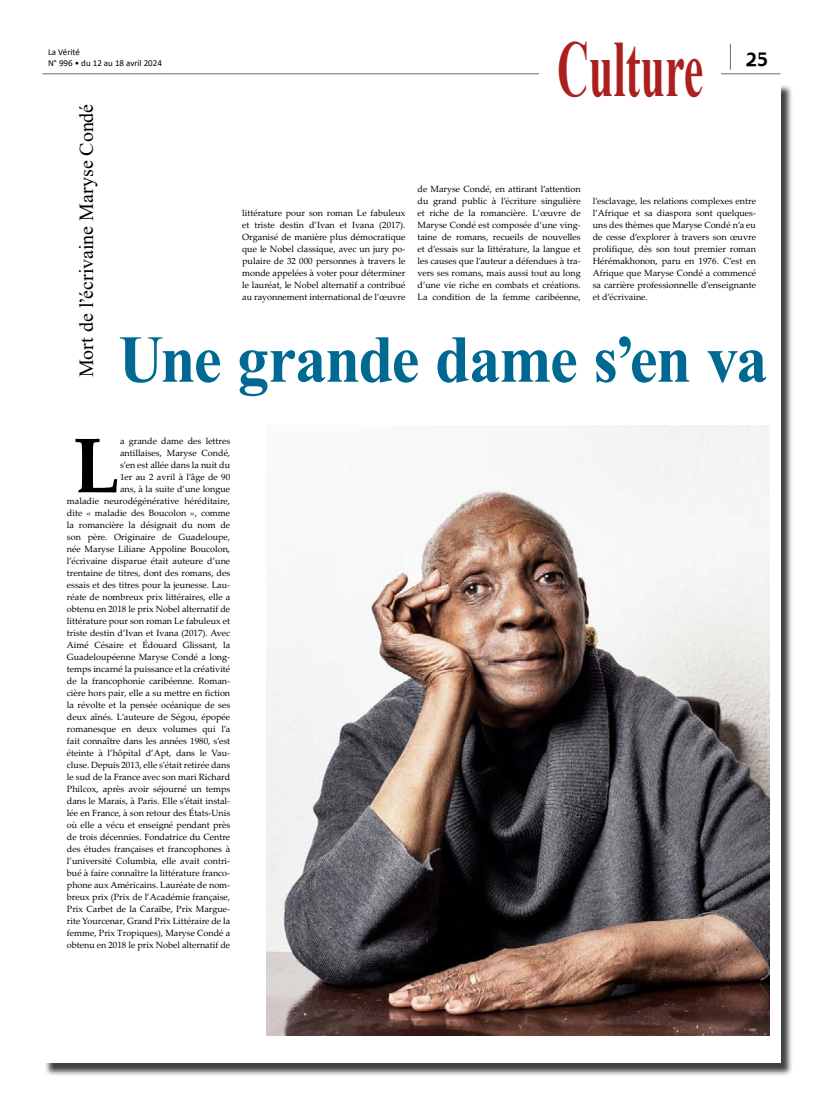
<style>
.page{position:relative;width:823px;height:1106px;background:#fff}
.page>*{position:absolute;margin:0;border:0;box-sizing:border-box;transform-origin:0 0}
.t1{font:700 79.4px "Times New Roman";color:#ac1f1f;scale:.56 1}
.t2{font:700 77.6px "Palatino Linotype";color:#000}
.t3{font:700 67px "Times New Roman";letter-spacing:-.025em;color:#006991;scale:.94 1}
.t4{font:700 36.5px "Times New Roman";color:#ac1f1f;scale:.56 1}
.t5{font:20px "Times New Roman";letter-spacing:-.005em;color:#000}
.t6{font:9px/12px "Palatino Linotype";color:#000;text-align:justify}
.t7{font:9px/10.8px "Calibri";color:#000}
</style>
<div class="page">
<div style="left:44px;top:84px;width:748px;height:992px;background:#000;opacity:.75"></div>
<div style="left:43px;top:82px;width:737px;height:981px;background:#fff"></div>
<hr style="left:43px;top:73px;width:737px;height:1px;background:#6d6e71">
<svg style="left:729px;top:44px;width:1px;height:25px"></svg>
<img style="left:266px;top:425px;width:502px;height:610px">
<div style="left:539px;top:43px;width:181px;height:53px;background:#fff"></div>
<h1 class="t1" style="left:556px;top:13px;width:263px">Culture</h1>
<p class="t7" style="left:48px;top:47px;width:115px">La Vérité<br>N° 996 • du 12 au 18 avril 2024</p>
<h3 class="t4" style="left:653px;top:33px;width:206px">Culture <sup>25</sup></h3>
<h3 class="t5" style="left:72px;top:377px;width:275px;rotate:-90deg">Mort de l’écrivaine Maryse Condé</h3>
<p class="t6" style="left:242px;top:206px;width:165px">littérature pour son roman Le fabuleux et triste destin d’Ivan et Ivana (2017).<br>Organisé de manière plus démocratique que le Nobel classique, avec un jury po&shy;pulaire de 32 000 personnes à travers le monde appelées à voter pour déterminer le lauréat, le Nobel alternatif a contribué au rayonnement international de l’œuvre</p>
<p class="t6" style="left:417px;top:182px;width:165px">de Maryse Condé, en attirant l’attention du grand public à l’écriture singulière et riche de la romancière. L’œuvre de Maryse Condé est composée d’une ving&shy;taine de romans, recueils de nouvelles et d’essais sur la littérature, la langue et les causes que l’auteur a défendues à tra&shy;vers ses romans, mais aussi tout au long d’une vie riche en combats et créations.<br>La condition de la femme caribéenne,</p>
<p class="t6" style="left:592px;top:194px;width:165px">l’esclavage, les relations complexes entre l’Afrique et sa diaspora sont quelques&shy;uns des thèmes que Maryse Condé n’a eu de cesse d’explorer à travers son œuvre prolifique, dès son tout premier roman Hérémakhonon, paru en 1976. C’est en Afrique que Maryse Condé a commencé sa carrière professionnelle d’enseignante et d’écrivaine.</p>
<h3 class="t3" style="left:118px;top:311px;width:691px">Une grande dame s’en va</h3>
<p class="t6" style="left:67px;top:435px;width:165px;text-align:right">a grande dame des lettres<br>antillaises, Maryse Condé,<br>s’en est allée dans la nuit du<br>1er au 2 avril à l’âge de 90<br>ans, à la suite d’une longue<br>maladie neurodégénérative héréditaire, dite « maladie des Boucolon », comme la romancière la désignait du nom de son père. Originaire de Guadeloupe, née Maryse Liliane Appoline Boucolon, l’écrivaine disparue était auteure d’une trentaine de titres, dont des romans, des essais et des titres pour la jeunesse. Lau&shy;réate de nombreux prix littéraires, elle a obtenu en 2018 le prix Nobel alternatif de littérature pour son roman Le fabuleux et triste destin d’Ivan et Ivana (2017). Avec Aimé Césaire et Édouard Glissant, la Guadeloupéenne Maryse Condé a long&shy;temps incarné la puissance et la créativité de la francophonie caribéenne. Roman&shy;cière hors pair, elle a su mettre en fiction la révolte et la pensée océanique de ses deux aînés. L’auteure de Ségou, épopée romanesque en deux volumes qui l’a fait connaître dans les années 1980, s’est éteinte à l’hôpital d’Apt, dans le Vau&shy;cluse. Depuis 2013, elle s’était retirée dans le sud de la France avec son mari Richard Philcox, après avoir séjourné un temps dans le Marais, à Paris. Elle s’était instal&shy;lée en France, à son retour des États-Unis où elle a vécu et enseigné pendant près de trois décennies. Fondatrice du Centre des études françaises et francophones à l’université Columbia, elle avait contri&shy;bué à faire connaître la littérature franco&shy;phone aux Américains. Lauréate de nom&shy;breux prix (Prix de l’Académie française, Prix Carbet de la Caraïbe, Prix Margue&shy;rite Yourcenar, Grand Prix Littéraire de la femme, Prix Tropiques), Maryse Condé a obtenu en 2018 le prix Nobel alternatif de</p>
<h2 class="t2" style="left:73px;top:411px;width:48px">L</h2>
</div>
